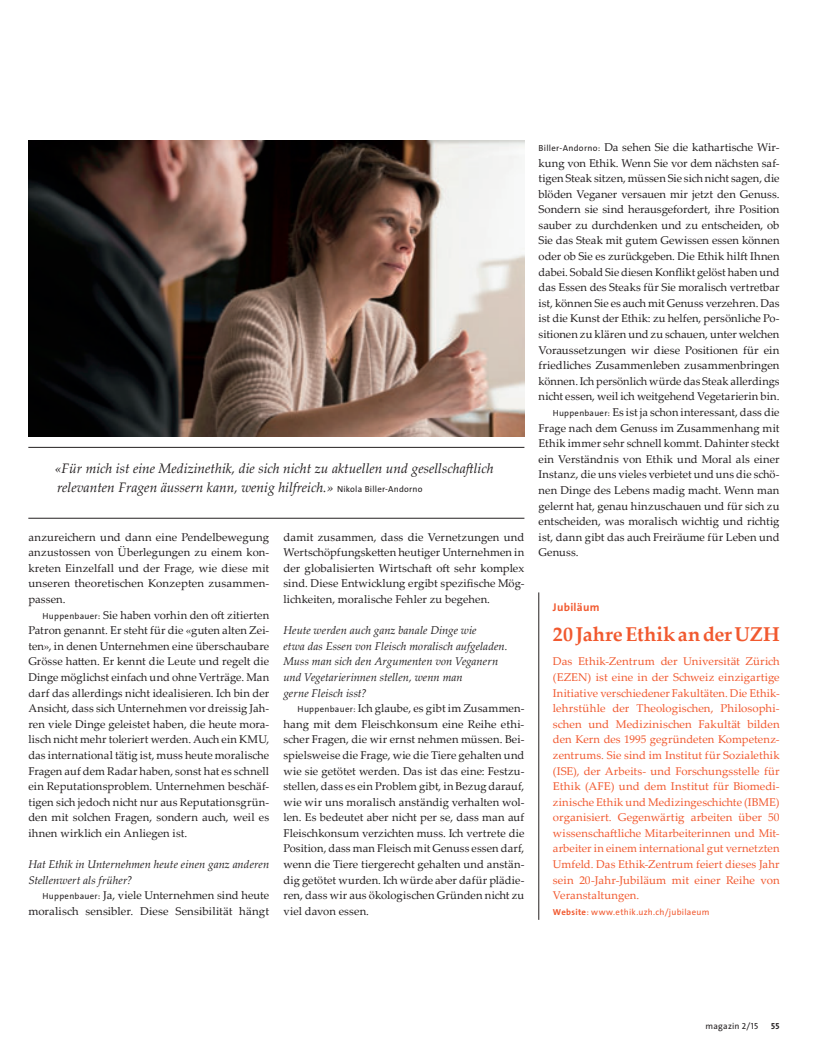
<style>
.page{position:relative;width:815px;height:1063px;background:#fff}
.page>*{position:absolute;margin:0;border:0;box-sizing:border-box;transform-origin:0 0}
.t1{font:700 20px "Palatino Linotype";color:#f1592f}
.t2{font:italic 13.75px/18.8px "Palatino Linotype";color:#231f20}
.t3{font:11.25px/15.6px "Palatino Linotype";letter-spacing:.005em;color:#231f20;text-align:justify}
.t4{font:11.25px/15.6px "Palatino Linotype";letter-spacing:.005em;color:#f1592f;text-align:justify}
.t5{font:italic 11.25px/15.6px "Palatino Linotype";letter-spacing:.005em;color:#231f20}
.t6{font:11.25px "The Sans LP7 Bld";letter-spacing:.025em;color:#f1592f}
.t7{font:8.75px "The Sans LP5 Plain";letter-spacing:.03em;color:#f1592f}
.t8{font:8.75px "The Sans LP5 Plain";letter-spacing:.025em;color:#231f20}
.t9{font:8.75px "The Sans LP7 Bld";color:#231f20}
.s1{font-family:"The Sans LP5 Plain";font-style:normal;font-size:8.75px}
.s2{font-family:"The Sans LP5 Plain";font-size:8.75px}
.s3{font-family:"The Sans LP7 Bld"}
</style>
<div class="page">
<hr style="left:539px;top:592px;width:1px;height:328px;background:#231f20">
<hr style="left:28px;top:447px;width:496px;height:1px;background:#231f20">
<hr style="left:28px;top:518px;width:496px;height:1px;background:#231f20">
<img style="left:28px;top:140px;width:496px;height:297px">
<p class="t2" style="left:55px;top:459px;width:440px">«Für mich ist eine Medizinethik, die sich nicht zu aktuellen und gesellschaftlich relevanten Fragen äussern kann, wenig hilfreich.» <span class="s1">Nikola Biller-Andorno</span></p>
<p class="t3" style="left:28px;top:529px;width:242px">anzureichern und dann eine Pendelbewegung anzustossen von Überlegungen zu einem kon&shy;kreten Einzelfall und der Frage, wie diese mit unseren theoretischen Konzepten zusammen&shy;passen.</p>
<p class="t3" style="left:28px;top:607px;width:242px;text-indent:14px"><span class="s2">Huppenbauer:</span> Sie haben vorhin den oft zitierten Patron genannt. Er steht für die «guten alten Zei&shy;ten», in denen Unternehmen eine überschaubare Grösse hatten. Er kennt die Leute und regelt die Dinge möglichst einfach und ohne Verträge. Man darf das allerdings nicht idealisieren. Ich bin der Ansicht, dass sich Unternehmen vor dreissig Jah&shy;ren viele Dinge geleistet haben, die heute mora&shy;lisch nicht mehr toleriert werden. Auch ein KMU, das international tätig ist, muss heute moralische Fragen auf dem Radar haben, sonst hat es schnell ein Reputationsproblem. Unternehmen beschäf&shy;tigen sich jedoch nicht nur aus Reputationsgrün&shy;den mit solchen Fragen, sondern auch, weil es ihnen wirklich ein Anliegen ist.</p>
<p class="t5" style="left:28px;top:856px;width:242px">Hat Ethik in Unternehmen heute einen ganz anderen<br>Stellenwert als früher?</p>
<p class="t3" style="left:28px;top:887px;width:242px;text-align:right"><span class="s2">Huppenbauer:</span> Ja, viele Unternehmen sind heute moralisch sensibler. Diese Sensibilität hängt</p>
<p class="t3" style="left:283px;top:529px;width:242px">damit zusammen, dass die Vernetzungen und Wertschöpfungsketten heutiger Unternehmen in der globalisierten Wirtschaft oft sehr komplex sind. Diese Entwicklung ergibt spezifische Mög&shy;lichkeiten, moralische Fehler zu begehen.</p>
<p class="t5" style="left:283px;top:622px;width:226px">Heute werden auch ganz banale Dinge wie<br>etwa das Essen von Fleisch moralisch aufgeladen.<br>Muss man sich den Argumenten von Veganern und Vegetarierinnen stellen, wenn man<br>gerne Fleisch isst?</p>
<p class="t3" style="left:283px;top:700px;width:242px;text-indent:14px"><span class="s2">Huppenbauer:</span> Ich glaube, es gibt im Zusammen&shy;hang mit dem Fleischkonsum eine Reihe ethi&shy;scher Fragen, die wir ernst nehmen müssen. Bei&shy;spielsweise die Frage, wie die Tiere gehalten und wie sie getötet werden. Das ist das eine: Festzu&shy;stellen, dass es ein Problem gibt, in Bezug darauf, wie wir uns moralisch anständig verhalten wol&shy;len. Es bedeutet aber nicht per se, dass man auf Fleischkonsum verzichten muss. Ich vertrete die Position, dass man Fleisch mit Genuss essen darf, wenn die Tiere tiergerecht gehalten und anstän&shy;dig getötet wurden. Ich würde aber dafür plädie&shy;ren, dass wir aus ökologischen Gründen nicht zu viel davon essen.</p>
<p class="t3" style="left:539px;top:139px;width:242px"><span class="s2">Biller-Andorno:</span> Da sehen Sie die kathartische Wir-</p>
<p class="t3" style="left:539px;top:154px;width:242px">kung von Ethik. Wenn Sie vor dem nächsten saf-</p>
<p class="t3" style="left:539px;top:170px;width:242px">tigen Steak sitzen, müssen Sie sich nicht sagen, die</p>
<p class="t3" style="left:539px;top:186px;width:242px">blöden Veganer versauen mir jetzt den Genuss.</p>
<p class="t3" style="left:539px;top:201px;width:242px">Sondern sie sind herausgefordert, ihre Position</p>
<p class="t3" style="left:539px;top:217px;width:242px">sauber zu durchdenken und zu entscheiden, ob</p>
<p class="t3" style="left:539px;top:232px;width:242px">Sie das Steak mit gutem Gewissen essen können</p>
<p class="t3" style="left:539px;top:248px;width:242px">oder ob Sie es zurückgeben. Die Ethik hilft Ihnen</p>
<p class="t3" style="left:539px;top:264px;width:242px">dabei. Sobald Sie diesen Konflikt gelöst haben und</p>
<p class="t3" style="left:539px;top:279px;width:242px">das Essen des Steaks für Sie moralisch vertretbar</p>
<p class="t3" style="left:539px;top:295px;width:242px">ist, können Sie es auch mit Genuss verzehren. Das</p>
<p class="t3" style="left:539px;top:310px;width:242px">ist die Kunst der Ethik: zu helfen, persönliche Po-</p>
<p class="t3" style="left:539px;top:326px;width:242px">sitionen zu klären und zu schauen, unter welchen</p>
<p class="t3" style="left:539px;top:342px;width:242px">Voraussetzungen wir diese Positionen für ein</p>
<p class="t3" style="left:539px;top:357px;width:242px">friedliches Zusammenleben zusammenbringen</p>
<p class="t3" style="left:539px;top:373px;width:242px">können. Ich persönlich würde das Steak allerdings</p>
<p class="t3" style="left:539px;top:388px;width:242px">nicht essen, weil ich weitgehend Vegetarierin bin.</p>
<p class="t3" style="left:553px;top:404px;width:228px"><span class="s2">Huppenbauer:</span> Es ist ja schon interessant, dass die</p>
<p class="t3" style="left:539px;top:419px;width:242px">Frage nach dem Genuss im Zusammenhang mit</p>
<p class="t3" style="left:539px;top:435px;width:242px">Ethik immer sehr schnell kommt. Dahinter steckt</p>
<p class="t3" style="left:539px;top:451px;width:242px">ein Verständnis von Ethik und Moral als einer</p>
<p class="t3" style="left:539px;top:466px;width:242px">Instanz, die uns vieles verbietet und uns die schö-</p>
<p class="t3" style="left:539px;top:482px;width:242px">nen Dinge des Lebens madig macht. Wenn man</p>
<p class="t3" style="left:539px;top:497px;width:242px">gelernt hat, genau hinzuschauen und für sich zu</p>
<p class="t3" style="left:539px;top:513px;width:242px">entscheiden, was moralisch wichtig und richtig</p>
<p class="t3" style="left:539px;top:529px;width:242px">ist, dann gibt das auch Freiräume für Leben und</p>
<p class="t3" style="left:539px;top:544px;width:42px">Genuss.</p>
<p class="t6" style="left:553px;top:600px;width:48px">Jubiläum</p>
<h1 class="t1" style="left:553px;top:620px;width:228px">20 Jahre Ethik an der UZH</h1>
<p class="t4" style="left:553px;top:653px;width:228px">Das Ethik-Zentrum der Universität Zürich (EZEN) ist eine in der Schweiz einzigartige Initiative verschiedener Fakultäten. Die Ethik&shy;lehrstühle der Theologischen, Philosophi&shy;schen und Medizinischen Fakultät bilden den Kern des 1995 gegründeten Kompetenz&shy;zentrums. Sie sind im Institut für Sozialethik (ISE), der Arbeits- und Forschungsstelle für Ethik (AFE) und dem Institut für Biomedi&shy;zinische Ethik und Medizingeschichte (IBME) organisiert. Gegenwärtig arbeiten über 50 wissenschaftliche Mitarbeiterinnen und Mit&shy;arbeiter in einem international gut vernetzten Umfeld. Das Ethik-Zentrum feiert dieses Jahr sein 20-Jahr-Jubiläum mit einer Reihe von Veranstaltungen.</p>
<p class="t7" style="left:553px;top:906px;width:158px"><span class="s3">Website</span>: www.ethik.uzh.ch/jubilaeum</p>
<p class="t8" style="left:706px;top:1020px;width:54px">magazin 2/15</p>
<p class="t9" style="left:771px;top:1020px;width:10px">55</p>
</div>
